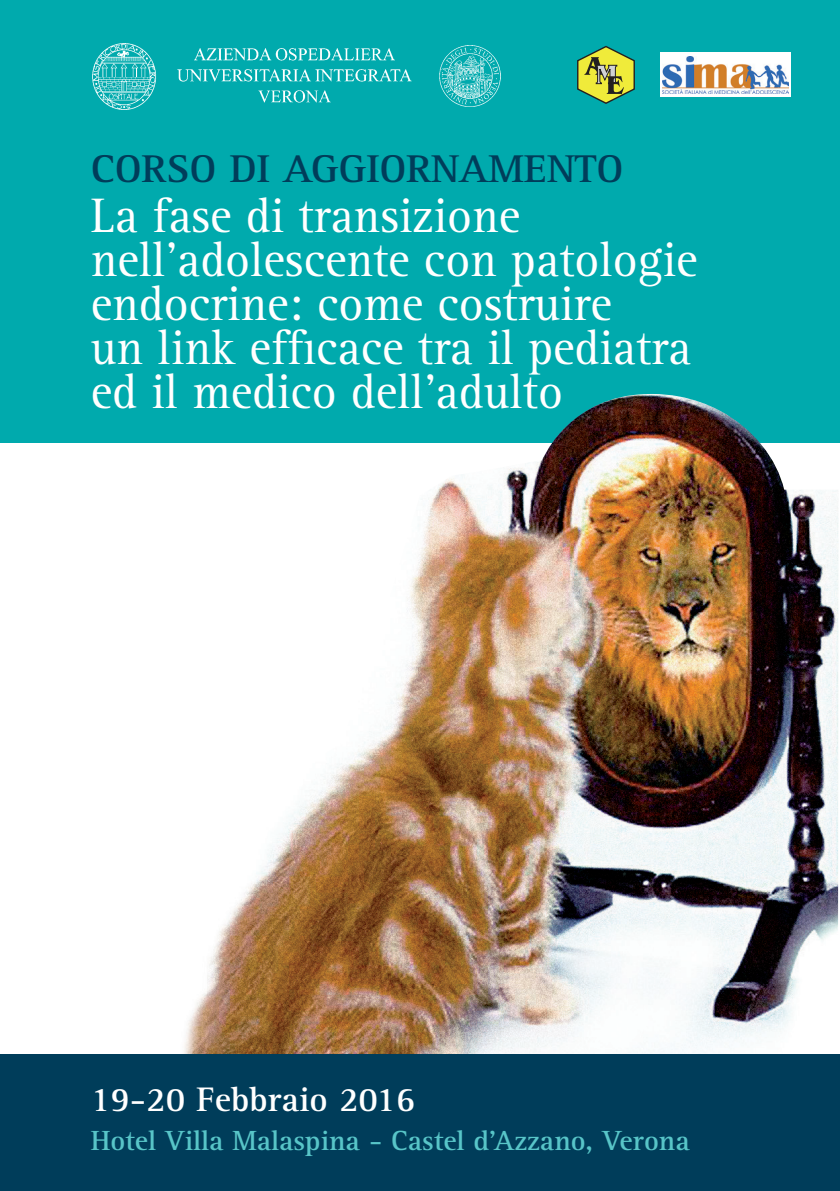
<style>
.page{position:relative;width:840px;height:1191px;background:#fff}
.page>*{position:absolute;margin:0;border:0;box-sizing:border-box;transform-origin:0 0}
.t1{font:50px/44px "Rotis Serif";color:#fff;scale:.96 1}
.t2{font:700 40px "Rotis Serif";color:#003d5a;scale:1.04 1}
.t3{font:700 35.2px "Rotis Serif";color:#fff}
.t4{font:700 28.6px "Rotis Serif";color:#58c5c8}
</style>
<div class="page">
<div style="left:0;top:0;width:839px;height:442px;background:#00aaad"></div>
<img style="left:92px;top:43px;width:409px;height:67px">
<img style="left:130px;top:394px;width:708px;height:660px">
<div style="left:0;top:1054px;width:839px;height:137px;background:#003d5a"></div>
<div style="left:659px;top:53px;width:131px;height:44px;background:#fff"></div>
<img style="left:662px;top:56px;width:125px;height:38px">
<svg style="left:577px;top:46px;width:58px;height:58px"></svg>
<p class="t2" style="left:91px;top:145px;width:513px">CORSO DI AGGIORNAMENTO</p>
<p class="t1" style="left:91px;top:195px;width:633px">La fase di transizione nell’adolescente con patologie endocrine: come costruire<br>un link efficace tra il pediatra ed il medico dell’adulto</p>
<p class="t3" style="left:91px;top:1078px;width:326px">19-20 Febbraio 2016</p>
<p class="t4" style="left:91px;top:1123px;width:600px">Hotel Villa Malaspina - Castel d’Azzano, Verona</p>
</div>
